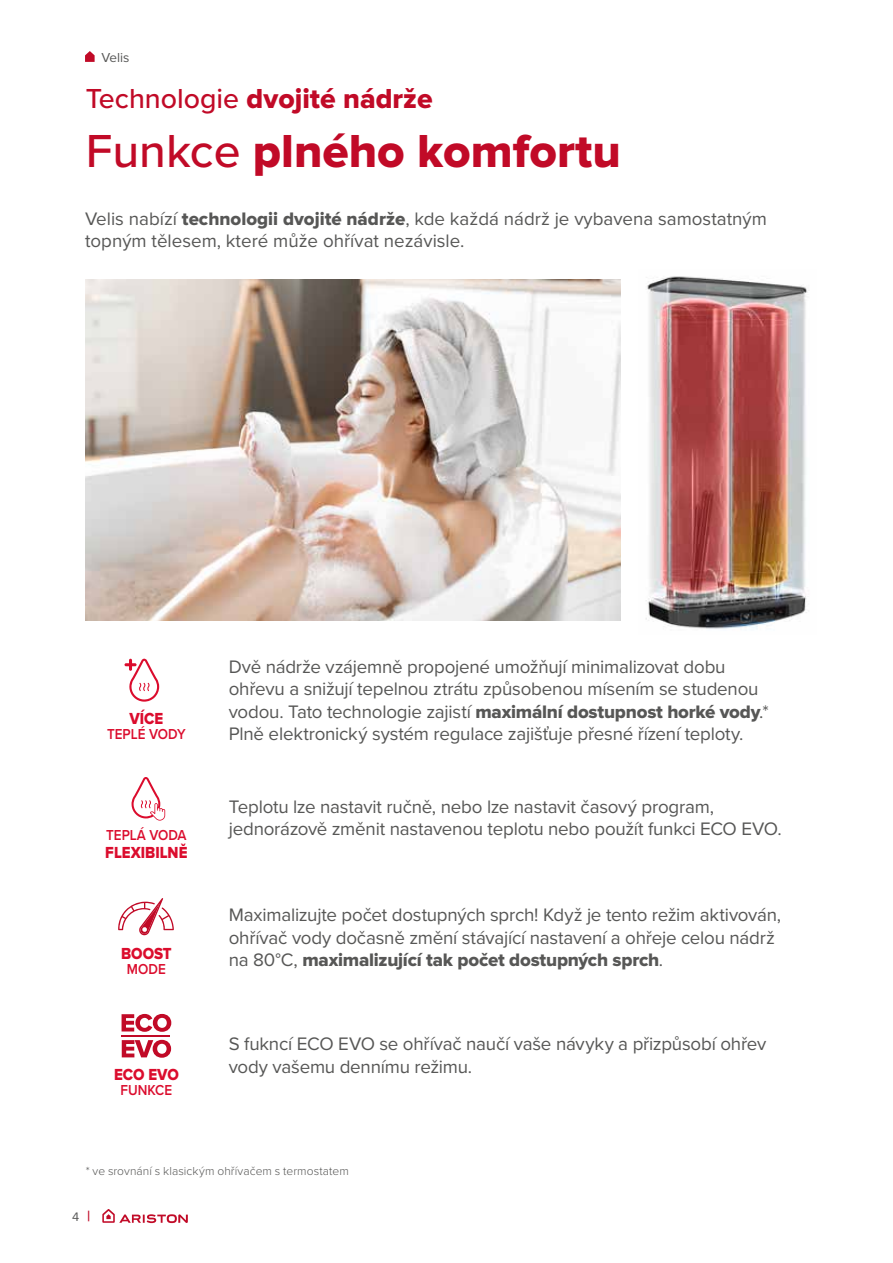
<style>
.page{position:relative;width:893px;height:1263px;background:#fff}
.page>*{position:absolute;margin:0;border:0;box-sizing:border-box;transform-origin:0 0}
.t1{font:48px "Proxima Nova Extrabld";color:#c10a27}
.t2{font:28.5px "Proxima Nova Extrabld";color:#c10a27}
.t3{font:18.75px/22.5px "Proxima Nova";letter-spacing:-.01em;color:#575756}
.t4{font:18.75px "Proxima Nova Extrabld";letter-spacing:-.015em;color:#575756}
.t5{font:16.65px "Proxima Nova Extrabld";color:#db0c2d;scale:.9 1}
.t6{font:600 15px "Proxima Nova";color:#db0c2d;scale:.9 1}
.t7{font:13.5px "Proxima Nova";color:#575756}
.t8{font:12.75px "Proxima Nova";color:#575756}
.t9{font:300 12px "Proxima Nova";letter-spacing:.005em;color:#575756}
.s1{font-family:"Proxima Nova";font-weight:500}
.s2{font-family:"Proxima Nova Extrabld"}
.s3{font-family:"Proxima Nova"}
.s4{font-weight:600;font-size:15px;color:#c10a27}
</style>
<div class="page">
<img style="left:85px;top:279px;width:535px;height:342px">
<img style="left:646px;top:276px;width:163px;height:353px">
<svg style="left:102px;top:1209px;width:86px;height:14px"></svg>
<svg style="left:85px;top:51px;width:10px;height:11px"></svg>
<svg style="left:118px;top:898px;width:56px;height:37px"></svg>
<svg style="left:124px;top:658px;width:35px;height:44px"></svg>
<svg style="left:131px;top:777px;width:34px;height:44px"></svg>
<svg style="left:122px;top:1014px;width:49px;height:18px"></svg>
<svg style="left:122px;top:1040px;width:49px;height:18px"></svg>
<hr style="left:121px;top:1035px;width:49px;height:2px;background:#c10a27">
<p class="t7" style="left:102px;top:47px;width:30px">Velis</p>
<h2 class="t2" style="left:86px;top:82px;width:348px"><span class="s1">Technologie</span> dvojité nádrže</h2>
<h1 class="t1" style="left:86px;top:124px;width:537px"><span class="s1">Funkce</span> plného komfortu</h1>
<p class="t3" style="left:85px;top:206px;width:683px">Velis nabízí <span class="s2">technologii dvojité nádrže</span>, kde každá nádrž je vybavena samostatným topným tělesem, které může ohřívat nezávisle.</p>
<p class="t5" style="left:129px;top:709px;width:39px">VÍCE</p>
<p class="t6" style="left:107px;top:723px;width:89px">TEPLÉ VODY</p>
<p class="t6" style="left:106px;top:824px;width:91px">TEPLÁ VODA</p>
<p class="t5" style="left:105px;top:843px;width:93px">FLEXIBILNĚ</p>
<p class="t5" style="left:121px;top:943px;width:58px">BOOST</p>
<p class="t6" style="left:127px;top:957px;width:45px">MODE</p>
<p class="t5" style="left:114px;top:1065px;width:73px">ECO EVO</p>
<p class="t6" style="left:121px;top:1078px;width:59px">FUNKCE</p>
<p class="t3" style="left:229px;top:654px;width:541px">Dvě nádrže vzájemně propojené umožňují minimalizovat dobu ohřevu a snižují tepelnou ztrátu způsobenou mísením se studenou vodou. Tato technologie zajistí <span class="s2">maximální dostupnost horké vody</span>.* Plně elektronický systém regulace zajišťuje přesné řízení teploty.</p>
<p class="t3" style="left:229px;top:795px;width:555px">Teplotu lze nastavit ručně, nebo lze nastavit časový program, jednorázově změnit nastavenou teplotu nebo použít funkci ECO EVO.</p>
<p class="t3" style="left:229px;top:903px;width:554px">Maximalizujte počet dostupných sprch! Když je tento režim aktivován, ohřívač vody dočasně změní stávající nastavení a ohřeje celou nádrž</p>
<p class="t4" style="left:229px;top:949px;width:436px"><span class="s3">na 80°C,</span> maximalizující tak počet dostupných sprch<span class="s3">.</span></p>
<p class="t3" style="left:229px;top:1032px;width:539px">S fukncí ECO EVO se ohřívač naučí vaše návyky a přizpůsobí ohřev vody vašemu dennímu režimu.</p>
<p class="t9" style="left:86px;top:1166px;width:265px">* ve srovnání s klasickým ohřívačem s termostatem</p>
<p class="t8" style="left:72px;top:1207px;width:20px">4 <span class="s4">|</span></p>
</div>
